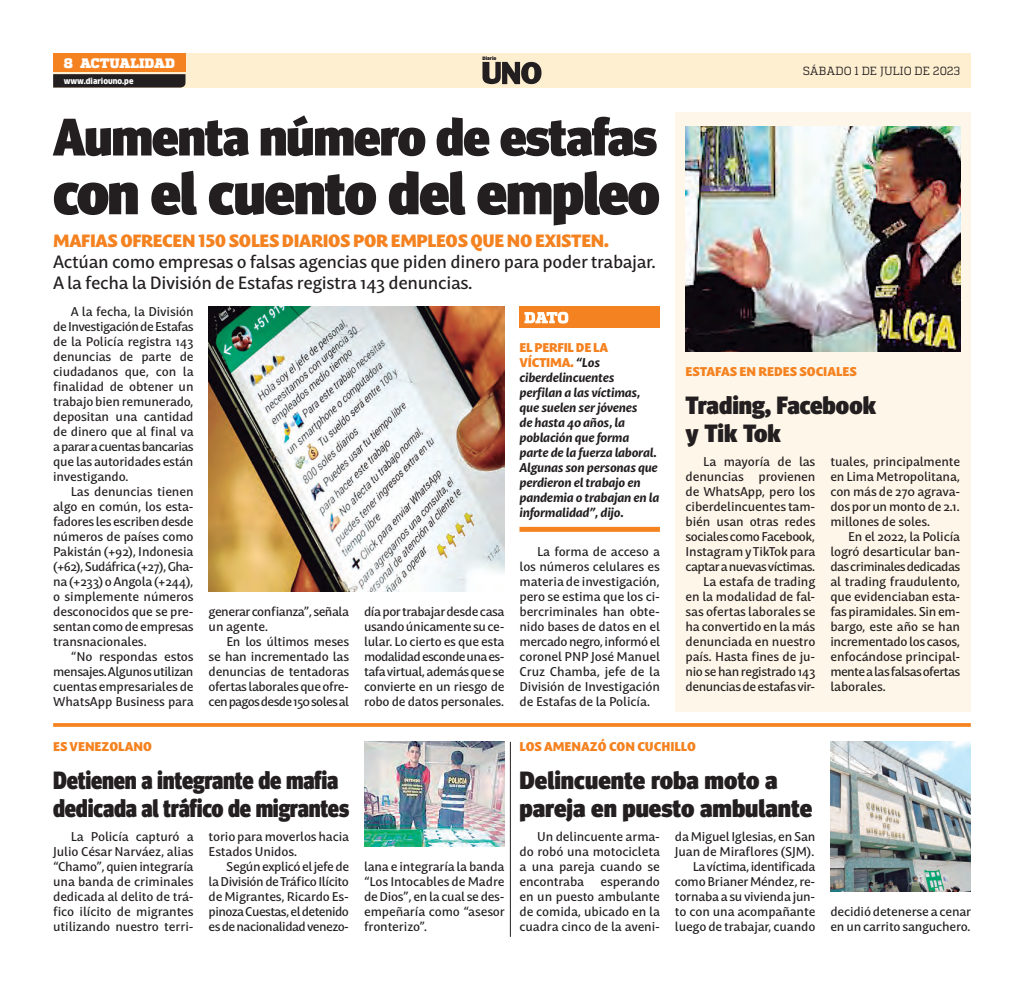
<style>
.page{position:relative;width:1024px;height:990px;background:#fff}
.page>*{position:absolute;margin:0;border:0;box-sizing:border-box;transform-origin:0 0}
.TITULAR{font:900 60px "Meta Head OT";letter-spacing:-.02em;color:#231f20}
.TITULAR-2{font:900 52.75px "Meta Head OT";letter-spacing:-.02em;color:#231f20}
.TITULAR_SECUNDARIO_G{font:900 25px "Meta Head OT";letter-spacing:-.01em;color:#231f20}
.TITULAR_SECUNDARIO_G-2{font:900 25px "Meta Head OT";letter-spacing:-.01em;color:#231f20;scale:.9 1}
.t1{font:500 17.5px/21px "Mastro Sans";letter-spacing:-.02em;color:#231f20}
.t2{font:900 13.75px "Quadon";letter-spacing:-.005em;color:#fff}
.TEXTO_NOTA{font:500 12.5px/15px "Mastro Sans";letter-spacing:-.015em;color:#231f20;text-align:justify}
.SUMILLA{font:italic 700 12.5px/15px "Mastro Sans";letter-spacing:-.02em;color:#231f20}
.VOLADA_SECUNDARIA{font:900 12.5px "Mastro Sans";color:#f58220}
.TEXTO_NOTA-2{font:500 12.5px/15px "Mastro Sans";letter-spacing:-.035em;color:#231f20}
.t3{font:11.75px "Quadon";color:#231f20;scale:.95 1}
.t4{font:900 7.88px "Clan Pro";color:#fff;scale:.95 1}
.t5{font:900 4.62px "Clan Pro";letter-spacing:-.01em;color:#231f20}
.s1{font-weight:900;color:#f58220}
.s2{font-weight:900;font-style:normal;color:#f58220}
</style>
<div class="page">
<div style="left:675px;top:112px;width:296px;height:600px;background:#fef6e8"></div>
<img style="left:685px;top:127px;width:275px;height:225px">
<img style="left:209px;top:307px;width:295px;height:285px">
<div style="left:519px;top:307px;width:141px;height:21px;background:#f58220"></div>
<svg style="left:524px;top:312px;width:44px;height:12px"></svg>
<div style="left:519px;top:527px;width:141px;height:5px;background:#f58220"></div>
<div style="left:53px;top:53px;width:918px;height:35px;background:#feefd1"></div>
<div style="left:53px;top:53px;width:132px;height:19px;background:#f58220"></div>
<svg style="left:53px;top:74px;width:132px;height:14px;background:#2d2828"></svg>
<svg style="left:482px;top:62px;width:59px;height:22px"></svg>
<img style="left:364px;top:742px;width:140px;height:105px">
<img style="left:830px;top:742px;width:141px;height:150px">
<svg style="left:53px;top:723px;width:918px;height:4px;background:#f5892d"></svg>
<hr style="left:510px;top:742px;width:1px;height:195px;background:#231f20">
<p class="t2" style="left:64px;top:55px;width:11px">8</p>
<p class="t2" style="left:80px;top:55px;width:96px">ACTUALIDAD</p>
<p class="t4" style="left:64px;top:76px;width:75px">www.diariouno.pe</p>
<p class="t5" style="left:482px;top:56px;width:15px">Diario</p>
<p class="TITULAR-2" style="left:53px;top:106px;width:605px">Aumenta número de estafas</p>
<p class="TITULAR" style="left:53px;top:158px;width:608px">con el cuento del empleo</p>
<p class="t1" style="left:53px;top:229px;width:604px"><span class="s1">MAFIAS OFRECEN 150 SOLES DIARIOS POR EMPLEOS QUE NO EXISTEN.<br></span>Actúan como empresas o falsas agencias que piden dinero para poder trabajar.<br>A la fecha la División de Estafas registra 143 denuncias.</p>
<p class="TEXTO_NOTA" style="left:53px;top:303px;width:142px;text-indent:18px">A la fecha, la División de Investigación de Estafas de la Policía registra 143 denuncias de parte de ciudadanos que, con la finalidad de obtener un trabajo bien remunerado, depositan una cantidad de dinero que al final va a parar a cuentas bancarias que las autoridades están investigando.</p>
<p class="TEXTO_NOTA" style="left:53px;top:483px;width:142px;text-indent:18px">Las denuncias tienen algo en común, los esta&shy;fadores les escriben desde números de países como Pakistán (+92), Indonesia (+62), Sudáfrica (+27), Gha&shy;na (+233) o Angola (+244), o simplemente números desconocidos que se pre&shy;sentan como de empresas transnacionales.</p>
<p class="TEXTO_NOTA" style="left:53px;top:648px;width:142px;text-indent:18px">“No respondas estos mensajes. Algunos utilizan cuentas empresariales de WhatsApp Business para</p>
<p class="TEXTO_NOTA-2" style="left:209px;top:603px;width:142px">generar confianza”, señala un agente.</p>
<p class="TEXTO_NOTA" style="left:209px;top:633px;width:142px;text-indent:18px">En los últimos meses se han incrementado las denuncias de tentadoras ofertas laborales que ofre&shy;cen pagos desde 150 soles al</p>
<p class="TEXTO_NOTA" style="left:364px;top:603px;width:142px">día por trabajar desde casa usando únicamente su ce&shy;lular. Lo cierto es que esta modalidad esconde una es&shy;tafa virtual, además que se convierte en un riesgo de robo de datos personales.</p>
<p class="SUMILLA" style="left:519px;top:339px;width:141px"><span class="s2">EL PERFIL DE LA<br>VÍCTIMA.</span> “Los ciberdelincuentes perfilan a las víctimas, que suelen ser jóvenes<br>de hasta 40 años, la población que forma parte de la fuerza laboral.<br>Algunas son personas que perdieron el trabajo en pandemia o trabajan en la informalidad”, dijo.</p>
<p class="TEXTO_NOTA" style="left:519px;top:543px;width:142px;text-indent:18px">La forma de acceso a los números celulares es materia de investigación, pero se estima que los ci&shy;bercriminales han obte&shy;nido bases de datos en el mercado negro, informó el coronel PNP José Manuel Cruz Chamba, jefe de la División de Investigación de Estafas de la Policía.</p>
<p class="t3" style="left:803px;top:64px;width:167px">SÁBADO 1 DE JULIO DE 2023</p>
<p class="VOLADA_SECUNDARIA" style="left:685px;top:361px;width:173px">ESTAFAS EN REDES SOCIALES</p>
<p class="TITULAR_SECUNDARIO_G" style="left:685px;top:391px;width:192px">Trading, Facebook</p>
<p class="TITULAR_SECUNDARIO_G" style="left:685px;top:418px;width:97px">y Tik Tok</p>
<p class="TEXTO_NOTA" style="left:685px;top:453px;width:131px;text-indent:18px">La mayoría de las denuncias provienen de WhatsApp, pero los ciberdelincuentes tam&shy;bién usan otras redes sociales como Facebook, Instagram y TikTok para captar a nuevas víctimas.</p>
<p class="TEXTO_NOTA" style="left:685px;top:573px;width:131px;text-indent:18px">La estafa de trading en la modalidad de fal&shy;sas ofertas laborales se ha convertido en la más denunciada en nuestro país. Hasta fines de ju&shy;nio se han registrado 143 denuncias de estafas vir-</p>
<p class="TEXTO_NOTA" style="left:830px;top:453px;width:131px">tuales, principalmente en Lima Metropolitana, con más de 270 agrava&shy;dos por un monto de 2.1. millones de soles.</p>
<p class="TEXTO_NOTA" style="left:830px;top:528px;width:131px;text-indent:18px">En el 2022, la Policía logró desarticular ban&shy;das criminales dedicadas al trading fraudulento, que evidenciaban esta&shy;fas piramidales. Sin em&shy;bargo, este año se han incrementado los casos, enfocándose principal&shy;mente a las falsas ofertas laborales.</p>
<p class="VOLADA_SECUNDARIA" style="left:53px;top:736px;width:100px">ES VENEZOLANO</p>
<p class="VOLADA_SECUNDARIA" style="left:519px;top:736px;width:178px">LOS AMENAZÓ CON CUCHILLO</p>
<p class="TITULAR_SECUNDARIO_G-2" style="left:53px;top:766px;width:318px">Detienen a integrante de mafia</p>
<p class="TITULAR_SECUNDARIO_G-2" style="left:53px;top:793px;width:330px">dedicada al tráfico de migrantes</p>
<p class="TITULAR_SECUNDARIO_G" style="left:519px;top:766px;width:259px">Delincuente roba moto a</p>
<p class="TITULAR_SECUNDARIO_G" style="left:519px;top:793px;width:294px">pareja en puesto ambulante</p>
<p class="TEXTO_NOTA" style="left:53px;top:828px;width:142px;text-indent:18px">La Policía capturó a Julio César Narváez, alias “Chamo”, quien integraría una banda de criminales dedicada al delito de trá&shy;fico ilícito de migrantes utilizando nuestro terri-</p>
<p class="TEXTO_NOTA" style="left:519px;top:828px;width:142px;text-indent:18px">Un delincuente arma&shy;do robó una motocicleta a una pareja cuando se encontraba</p>
<p class="TEXTO_NOTA" style="left:209px;top:828px;width:142px">torio para moverlos hacia<br>Estados Unidos.</p>
<p class="TEXTO_NOTA" style="left:209px;top:858px;width:142px;text-indent:18px">Según explicó el jefe de la División de Tráfico Ilícito de Migrantes, Ricardo Es&shy;pinoza Cuestas, el detenido es de nacionalidad venezo-</p>
<p class="TEXTO_NOTA" style="left:364px;top:858px;width:142px">lana e integraría la banda “Los Intocables de Madre de Dios”, en la cual se des&shy;empeñaría como “asesor fronterizo”.</p>
<p class="TEXTO_NOTA" style="left:519px;top:873px;width:142px;text-indent:81px">esperando en un puesto ambulante de comida, ubicado en la cuadra cinco de la aveni-</p>
<p class="TEXTO_NOTA" style="left:675px;top:828px;width:142px">da Miguel Iglesias, en San<br>Juan de Miraflores (SJM).</p>
<p class="TEXTO_NOTA" style="left:675px;top:858px;width:142px;text-indent:18px">La víctima, identificada como Brianer Méndez, re&shy;tornaba a su vivienda jun&shy;to con una acompañante luego de trabajar, cuando</p>
<p class="TEXTO_NOTA" style="left:830px;top:903px;width:142px">decidió detenerse a cenar en un carrito sanguchero.</p>
</div>
